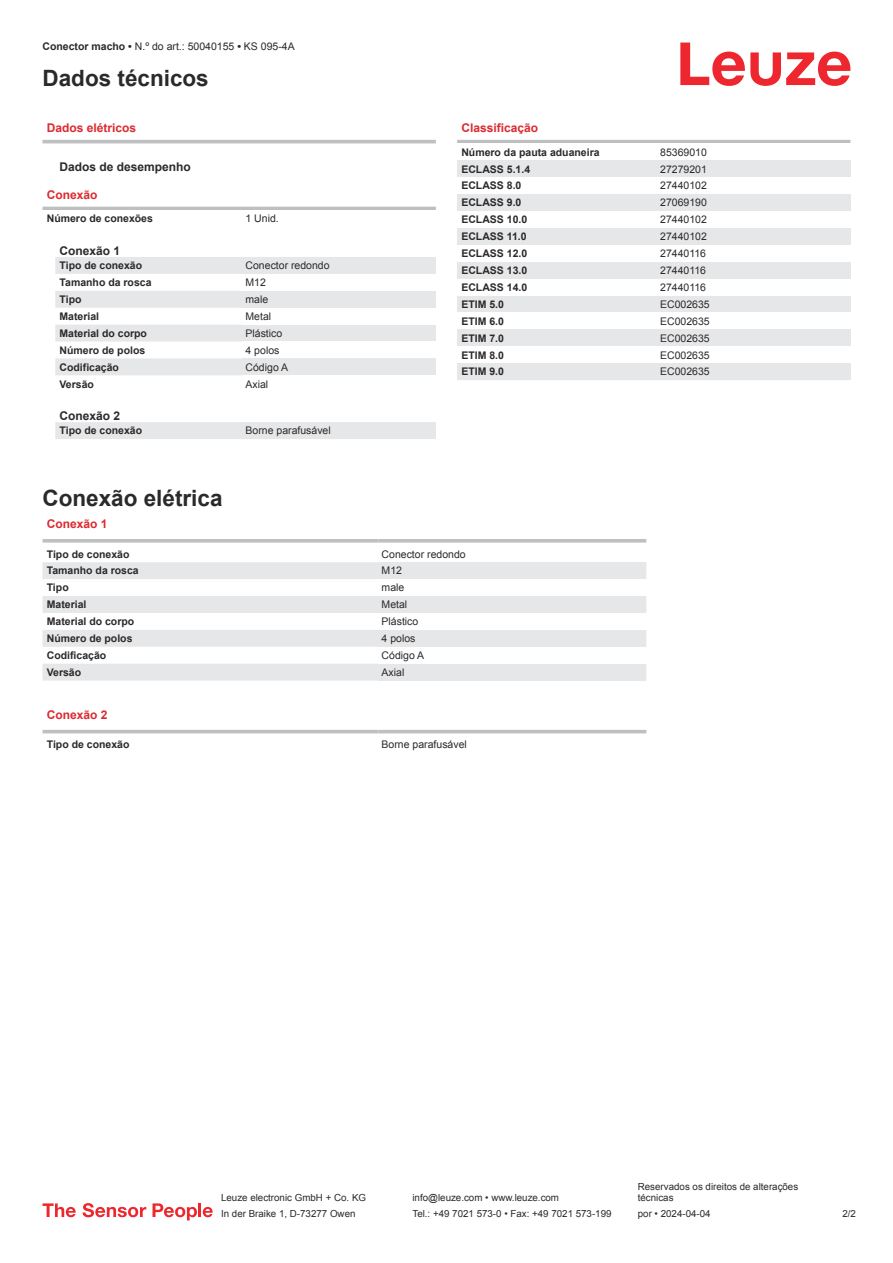
<style>
.page{position:relative;width:893px;height:1263px;background:#fff}
.page>*{position:absolute;margin:0;border:0;box-sizing:border-box;transform-origin:0 0}
.t1{font:700 22.5px "Arial";color:#2b292a}
.t2{font:700 12px "Arial";color:#db2a30}
.t3{font:700 12px "Arial";color:#2b292a}
.t4{font:700 10.5px "Arial";color:#2b292a}
.t5{font:10.5px "Arial";color:#2b292a}
.t6{font:9.75px/11.7px "Arial";color:#2b292a}
.s1{font-weight:700}
</style>
<div class="page">
<svg style="left:680px;top:43px;width:170px;height:43px"></svg>
<svg style="left:55px;top:257px;width:187px;height:182px"></svg>
<hr style="left:43px;top:140px;width:393px;height:3px;background:#bdbfc1">
<hr style="left:43px;top:207px;width:393px;height:3px;background:#bdbfc1">
<div style="left:242px;top:257px;width:194px;height:17px;background:#e6e7e9"></div>
<div style="left:242px;top:291px;width:194px;height:17px;background:#e6e7e9"></div>
<div style="left:242px;top:325px;width:194px;height:16px;background:#e6e7e9"></div>
<div style="left:242px;top:358px;width:194px;height:17px;background:#e6e7e9"></div>
<div style="left:242px;top:422px;width:194px;height:17px;background:#e6e7e9"></div>
<svg style="left:43px;top:562px;width:335px;height:118px;fill:#e6e7e9"></svg>
<svg style="left:43px;top:539px;width:335px;height:4px"></svg>
<svg style="left:378px;top:539px;width:268px;height:4px"></svg>
<div style="left:378px;top:562px;width:268px;height:17px;background:#e6e7e9"></div>
<div style="left:378px;top:596px;width:268px;height:17px;background:#e6e7e9"></div>
<div style="left:378px;top:630px;width:268px;height:17px;background:#e6e7e9"></div>
<div style="left:378px;top:664px;width:268px;height:16px;background:#e6e7e9"></div>
<svg style="left:43px;top:733px;width:603px;height:1px"></svg>
<hr style="left:43px;top:730px;width:335px;height:3px;background:#bdbfc1">
<hr style="left:378px;top:730px;width:268px;height:3px;background:#bdbfc1">
<hr style="left:457px;top:140px;width:393px;height:3px;background:#bdbfc1">
<div style="left:457px;top:160px;width:200px;height:17px;background:#e6e7e9"></div>
<div style="left:657px;top:160px;width:193px;height:17px;background:#e6e7e9"></div>
<div style="left:457px;top:194px;width:200px;height:17px;background:#e6e7e9"></div>
<div style="left:657px;top:194px;width:193px;height:17px;background:#e6e7e9"></div>
<div style="left:457px;top:228px;width:200px;height:17px;background:#e6e7e9"></div>
<div style="left:657px;top:228px;width:193px;height:17px;background:#e6e7e9"></div>
<div style="left:457px;top:262px;width:200px;height:17px;background:#e6e7e9"></div>
<div style="left:657px;top:262px;width:193px;height:17px;background:#e6e7e9"></div>
<div style="left:457px;top:296px;width:200px;height:16px;background:#e6e7e9"></div>
<div style="left:657px;top:296px;width:193px;height:16px;background:#e6e7e9"></div>
<div style="left:457px;top:329px;width:200px;height:17px;background:#e6e7e9"></div>
<div style="left:657px;top:329px;width:193px;height:17px;background:#e6e7e9"></div>
<div style="left:457px;top:363px;width:200px;height:17px;background:#e6e7e9"></div>
<div style="left:657px;top:363px;width:193px;height:17px;background:#e6e7e9"></div>
<svg style="left:43px;top:1203px;width:33px;height:14px"></svg>
<svg style="left:83px;top:1203px;width:63px;height:14px"></svg>
<svg style="left:153px;top:1203px;width:44px;height:17px"></svg>
<hr style="left:198px;top:1203px;width:3px;height:14px;background:#ed272d">
<svg style="left:203px;top:1207px;width:10px;height:10px"></svg>
<p class="t5" style="left:43px;top:43px;width:254px"><span class="s1">Conector macho •</span> N.º do art.: 50040155 <span class="s1">•</span> KS 095-4A</p>
<h1 class="t1" style="left:43px;top:70px;width:168px">Dados técnicos</h1>
<p class="t2" style="left:47px;top:123px;width:91px">Dados elétricos</p>
<p class="t3" style="left:60px;top:162px;width:133px">Dados de desempenho</p>
<p class="t2" style="left:47px;top:190px;width:52px">Conexão</p>
<p class="t4" style="left:47px;top:215px;width:108px">Número de conexões</p>
<p class="t5" style="left:246px;top:215px;width:35px">1 Unid.</p>
<p class="t3" style="left:60px;top:246px;width:62px">Conexão 1</p>
<p class="t4" style="left:60px;top:262px;width:84px">Tipo de conexão</p>
<p class="t5" style="left:246px;top:262px;width:86px">Conector redondo</p>
<p class="t4" style="left:60px;top:278px;width:93px">Tamanho da rosca</p>
<p class="t5" style="left:246px;top:278px;width:22px">M12</p>
<p class="t4" style="left:60px;top:295px;width:23px">Tipo</p>
<p class="t5" style="left:246px;top:295px;width:24px">male</p>
<p class="t4" style="left:60px;top:312px;width:41px">Material</p>
<p class="t5" style="left:246px;top:312px;width:27px">Metal</p>
<p class="t4" style="left:60px;top:329px;width:89px">Material do corpo</p>
<p class="t5" style="left:246px;top:329px;width:38px">Plástico</p>
<p class="t4" style="left:60px;top:346px;width:87px">Número de polos</p>
<p class="t5" style="left:246px;top:346px;width:35px">4 polos</p>
<p class="t4" style="left:60px;top:363px;width:61px">Codificação</p>
<p class="t5" style="left:246px;top:363px;width:44px">Código A</p>
<p class="t4" style="left:60px;top:380px;width:36px">Versão</p>
<p class="t5" style="left:246px;top:380px;width:24px">Axial</p>
<p class="t3" style="left:60px;top:411px;width:62px">Conexão 2</p>
<p class="t4" style="left:60px;top:427px;width:84px">Tipo de conexão</p>
<p class="t5" style="left:246px;top:427px;width:87px">Borne parafusável</p>
<p class="t2" style="left:461px;top:123px;width:78px">Classificação</p>
<p class="t4" style="left:461px;top:148px;width:140px">Número da pauta aduaneira</p>
<p class="t5" style="left:660px;top:148px;width:48px">85369010</p>
<p class="t4" style="left:461px;top:165px;width:70px">ECLASS 5.1.4</p>
<p class="t5" style="left:660px;top:165px;width:48px">27279201</p>
<p class="t4" style="left:461px;top:182px;width:62px">ECLASS 8.0</p>
<p class="t5" style="left:660px;top:182px;width:48px">27440102</p>
<p class="t4" style="left:461px;top:199px;width:62px">ECLASS 9.0</p>
<p class="t5" style="left:660px;top:199px;width:48px">27069190</p>
<p class="t4" style="left:461px;top:216px;width:67px">ECLASS 10.0</p>
<p class="t5" style="left:660px;top:216px;width:48px">27440102</p>
<p class="t4" style="left:461px;top:233px;width:67px">ECLASS 11.0</p>
<p class="t5" style="left:660px;top:232px;width:48px">27440102</p>
<p class="t4" style="left:461px;top:249px;width:67px">ECLASS 12.0</p>
<p class="t5" style="left:660px;top:249px;width:47px">27440116</p>
<p class="t4" style="left:461px;top:266px;width:67px">ECLASS 13.0</p>
<p class="t5" style="left:660px;top:266px;width:47px">27440116</p>
<p class="t4" style="left:461px;top:283px;width:67px">ECLASS 14.0</p>
<p class="t5" style="left:660px;top:283px;width:47px">27440116</p>
<p class="t4" style="left:461px;top:300px;width:44px">ETIM 5.0</p>
<p class="t5" style="left:660px;top:300px;width:51px">EC002635</p>
<p class="t4" style="left:461px;top:317px;width:44px">ETIM 6.0</p>
<p class="t5" style="left:660px;top:317px;width:51px">EC002635</p>
<p class="t4" style="left:461px;top:334px;width:44px">ETIM 7.0</p>
<p class="t5" style="left:660px;top:334px;width:51px">EC002635</p>
<p class="t4" style="left:461px;top:351px;width:44px">ETIM 8.0</p>
<p class="t5" style="left:660px;top:351px;width:51px">EC002635</p>
<p class="t4" style="left:461px;top:368px;width:44px">ETIM 9.0</p>
<p class="t5" style="left:660px;top:368px;width:51px">EC002635</p>
<h1 class="t1" style="left:43px;top:490px;width:182px">Conexão elétrica</h1>
<p class="t2" style="left:47px;top:519px;width:62px">Conexão 1</p>
<p class="t4" style="left:47px;top:550px;width:84px">Tipo de conexão</p>
<p class="t5" style="left:382px;top:550px;width:86px">Conector redondo</p>
<p class="t4" style="left:47px;top:567px;width:93px">Tamanho da rosca</p>
<p class="t5" style="left:382px;top:567px;width:22px">M12</p>
<p class="t4" style="left:47px;top:584px;width:23px">Tipo</p>
<p class="t5" style="left:382px;top:584px;width:24px">male</p>
<p class="t4" style="left:47px;top:601px;width:41px">Material</p>
<p class="t5" style="left:382px;top:601px;width:27px">Metal</p>
<p class="t4" style="left:47px;top:617px;width:89px">Material do corpo</p>
<p class="t5" style="left:382px;top:617px;width:38px">Plástico</p>
<p class="t4" style="left:47px;top:634px;width:87px">Número de polos</p>
<p class="t5" style="left:382px;top:634px;width:35px">4 polos</p>
<p class="t4" style="left:47px;top:651px;width:61px">Codificação</p>
<p class="t5" style="left:382px;top:651px;width:44px">Código A</p>
<p class="t4" style="left:47px;top:668px;width:36px">Versão</p>
<p class="t5" style="left:382px;top:668px;width:24px">Axial</p>
<p class="t2" style="left:47px;top:710px;width:62px">Conexão 2</p>
<p class="t4" style="left:47px;top:741px;width:84px">Tipo de conexão</p>
<p class="t5" style="left:382px;top:741px;width:87px">Borne parafusável</p>
<p class="t6" style="left:221px;top:1193px;width:146px">Leuze electronic GmbH + Co. KG</p>
<p class="t6" style="left:412px;top:1193px;width:148px">info@leuze.com • www.leuze.com</p>
<p class="t6" style="left:638px;top:1181px;width:162px">Reservados os direitos de alterações técnicas</p>
<p class="t6" style="left:221px;top:1209px;width:136px">In der Braike 1, D-73277 Owen</p>
<p class="t6" style="left:412px;top:1209px;width:201px">Tel.: +49 7021 573-0 • Fax: +49 7021 573-199</p>
<p class="t6" style="left:638px;top:1209px;width:74px">por • 2024-04-04</p>
<p class="t6" style="left:842px;top:1209px;width:15px">2 /2</p>
</div>
